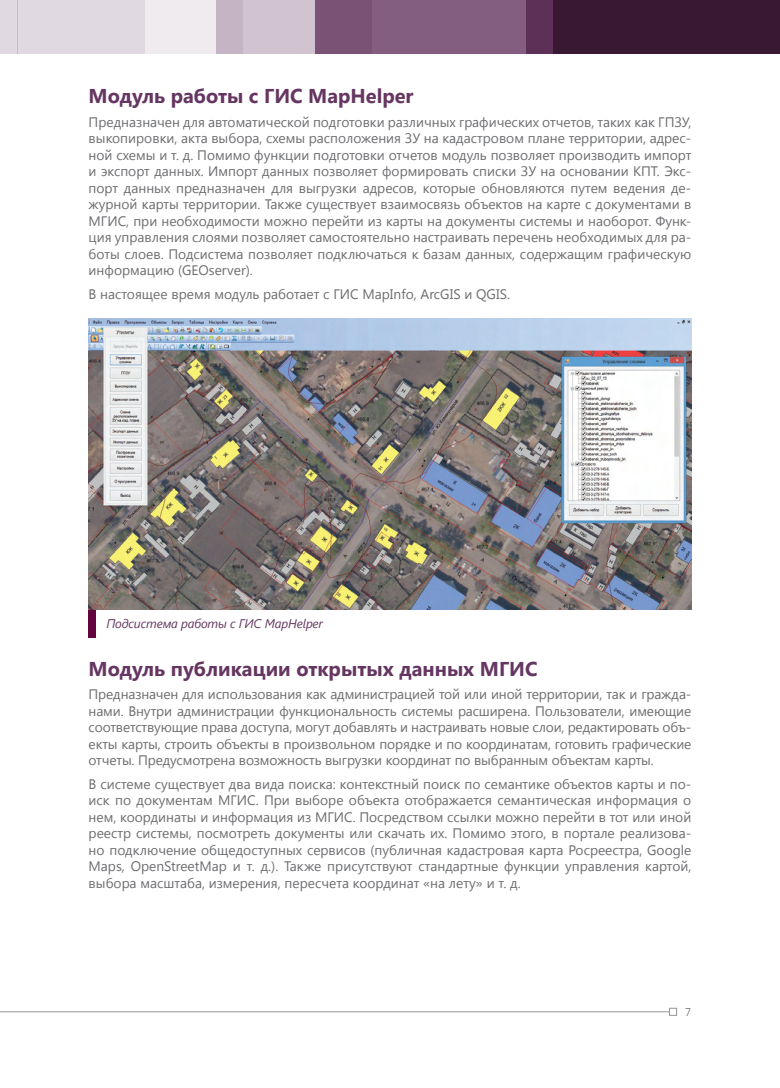
<style>
.page{position:relative;width:780px;height:1088px;background:#fff}
.page>*{position:absolute;margin:0;border:0;box-sizing:border-box;transform-origin:0 0}
.основной_текст{font:700 20px "Segoe UI";color:#653661}
.основной_текст-2{font:13.75px/16.5px "Segoe UI";color:#6c6d70;text-align:justify}
.Подпись_к_рисункам{font:italic 12.5px "Segoe UI";letter-spacing:-.01em;color:#653661}
.t1{font:11.25px "Segoe UI";color:#808285}
</style>
<div class="page">
<hr style="left:0;top:1011px;width:669px;height:1px;background:#939598">
<div style="left:669px;top:1008px;width:8px;height:7px;border:1px solid #939598"></div>
<div style="left:18px;top:0;width:225px;height:53px;background:#efebef"></div>
<div style="left:0;top:0;width:18px;height:53px;background:#e1d9e1"></div>
<div style="left:18px;top:0;width:127px;height:53px;background:#e1d9e1"></div>
<div style="left:526px;top:0;width:254px;height:53px;background:#391833"></div>
<svg style="left:372px;top:0;width:181px;height:53px;background:#7d5779"></svg>
<svg style="left:216px;top:0;width:156px;height:53px;background:#af97ad"></svg>
<div style="left:89px;top:609px;width:7px;height:29px;background:#62053f"></div>
<img style="left:89px;top:319px;width:602px;height:290px">
<p class="основной_текст" style="left:89px;top:82px;width:326px">Модуль работы с ГИС MapHelper</p>
<p class="основной_текст-2" style="left:89px;top:113px;width:604px">Предназначен для автоматической подготовки различных графических отчетов, таких как ГПЗУ, выкопировки, акта выбора, схемы расположения ЗУ на кадастровом плане территории, адрес&shy;ной схемы и т. д. Помимо функции подготовки отчетов модуль позволяет производить импорт и экспорт данных. Импорт данных позволяет формировать списки ЗУ на основании КПТ. Экс&shy;порт данных предназначен для выгрузки адресов, которые обновляются путем ведения де&shy;журной карты территории. Также существует взаимосвязь объектов на карте с документами в МГИС, при необходимости можно перейти из карты на документы системы и наоборот. Функ&shy;ция управления слоями позволяет самостоятельно настраивать перечень необходимых для ра&shy;боты слоев. Подсистема позволяет подключаться к базам данных, содержащим графическую информацию (GEOserver).</p>
<p class="основной_текст-2" style="left:89px;top:285px;width:423px">В настоящее время модуль работает с ГИС MapInfo, ArcGIS и QGIS.</p>
<p class="Подпись_к_рисункам" style="left:106px;top:615px;width:218px">Подсистема работы с ГИС MapHelper</p>
<p class="основной_текст" style="left:89px;top:654px;width:450px">Модуль публикации открытых данных МГИС</p>
<p class="основной_текст-2" style="left:89px;top:685px;width:604px">Предназначен для использования как администрацией той или иной территории, так и гражда&shy;нами. Внутри администрации функциональность системы расширена. Пользователи, имеющие соответствующие права доступа, могут добавлять и настраивать новые слои, редактировать объ&shy;екты карты, строить объекты в произвольном порядке и по координатам, готовить графические отчеты. Предусмотрена возможность выгрузки координат по выбранным объектам карты.</p>
<p class="основной_текст-2" style="left:89px;top:775px;width:604px">В системе существует два вида поиска: контекстный поиск по семантике объектов карты и по&shy;иск по документам МГИС. При выборе объекта отображается семантическая информация о нем, координаты и информация из МГИС. Посредством ссылки можно перейти в тот или иной реестр системы, посмотреть документы или скачать их. Помимо этого, в портале реализова&shy;но подключение общедоступных сервисов (публичная кадастровая карта Росреестра, Google Maps, OpenStreetMap и т. д.). Также присутствуют стандартные функции управления картой, выбора масштаба, измерения, пересчета координат «на лету» и т. д.</p>
<p class="t1" style="left:685px;top:1004px;width:8px">7</p>
</div>
